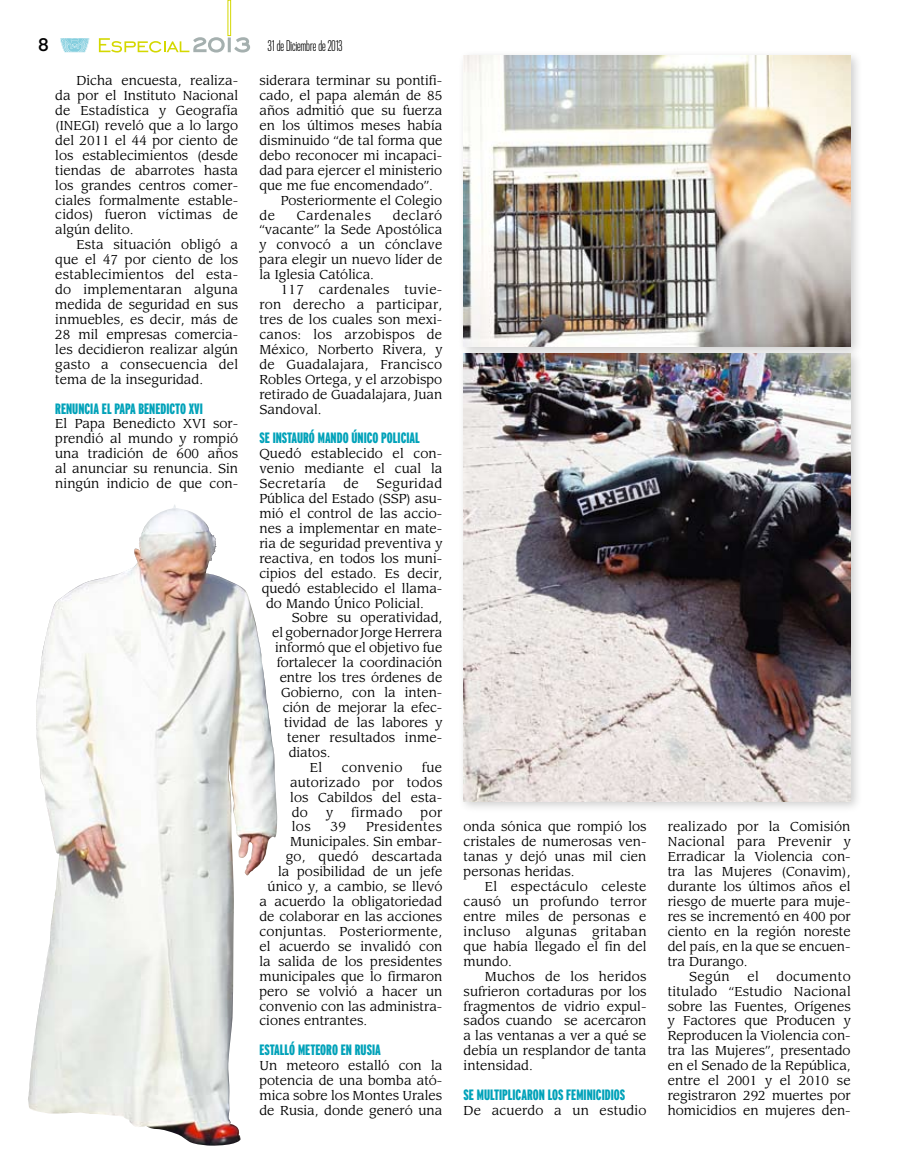
<style>
.page{position:relative;width:906px;height:1170px;background:#fff}
.page>*{position:absolute;margin:0;border:0;box-sizing:border-box;transform-origin:0 0}
.t1{font:18px "Calvert MT Std";color:#000}
.t2{font:900 extra-condensed 15px "Interstate";color:#00a2b9}
.t3{font:300 13.5px "Titling Gothic FB Comp";color:#000}
.t4{font:12.75px/14.9px "Leawood";color:#000;text-align:justify}
.t5{font:12.75px "Leawood";letter-spacing:.02em;color:#000}
.t6{font:12.75px "Leawood";letter-spacing:.03em;color:#000}
.t7{font:12.75px "Leawood";letter-spacing:.035em;color:#000}
</style>
<div class="page">
<svg style="left:60px;top:38px;width:29px;height:15px"></svg>
<svg style="left:99px;top:37px;width:151px;height:16px"></svg>
<div style="left:228px;top:0;width:3px;height:36px;border:1px solid #d4d800"></div>
<img style="left:28px;top:505px;width:213px;height:640px">
<div style="left:457px;top:49px;width:413px;height:324px;background:#000;opacity:.2"></div>
<img style="left:463px;top:55px;width:387px;height:291px">
<div style="left:457px;top:347px;width:413px;height:473px;background:#000;opacity:.2"></div>
<img style="left:463px;top:354px;width:387px;height:447px">
<h1 class="t1" style="left:38px;top:35px;width:12px">8</h1>
<p class="t3" style="left:268px;top:38px;width:76px">31 de Diciembre de 2013</p>
<p class="t4" style="left:55px;top:73px;width:184px;text-indent:21px">Dicha encuesta, realiza&shy;da por el Instituto Nacional de Estadística y Geografía (INEGI) reveló que a lo largo del 2011 el 44 por ciento de los establecimientos (desde tiendas de abarrotes hasta los grandes centros comer&shy;ciales formalmente estable&shy;cidos) fueron víctimas de algún delito.</p>
<p class="t4" style="left:55px;top:237px;width:184px;text-indent:21px">Esta situación obligó a que el 47 por ciento de los establecimientos del esta&shy;do implementaran alguna medida de seguridad en sus inmuebles, es decir, más de 28 mil empresas comercia&shy;les decidieron realizar algún gasto a consecuencia del tema de la inseguridad.</p>
<p class="t2" style="left:55px;top:400px;width:139px">RENUNCIA EL PAPA BENEDICTO XVI</p>
<p class="t4" style="left:55px;top:416px;width:184px">El Papa Benedicto XVI sor&shy;prendió al mundo y rompió una tradición de 600 años al anunciar su renuncia. Sin ningún indicio de que con-</p>
<p class="t4" style="left:259px;top:73px;width:184px">siderara terminar su pontifi-</p>
<p class="t4" style="left:259px;top:88px;width:184px">cado, el papa alemán de 85</p>
<p class="t4" style="left:259px;top:103px;width:184px">años admitió que su fuerza</p>
<p class="t4" style="left:259px;top:118px;width:184px">en los últimos meses había</p>
<p class="t4" style="left:259px;top:133px;width:184px">disminuido “de tal forma que</p>
<p class="t4" style="left:259px;top:148px;width:184px">debo reconocer mi incapaci-</p>
<p class="t4" style="left:259px;top:163px;width:184px">dad para ejercer el ministerio</p>
<p class="t4" style="left:259px;top:178px;width:175px">que me fue encomendado”.</p>
<p class="t4" style="left:281px;top:193px;width:163px">Posteriormente el Colegio</p>
<p class="t4" style="left:259px;top:208px;width:17px">de</p>
<p class="t7" style="left:297px;top:207px;width:76px">Cardenales</p>
<p class="t4" style="left:259px;top:208px;width:184px;text-indent:133px">declaró “vacante” la Sede Apostólica y convocó a un cónclave para elegir un nuevo líder de la Iglesia Católica.</p>
<p class="t4" style="left:259px;top:282px;width:184px;text-indent:21px">117 cardenales tuvie&shy;ron derecho a participar, tres de los cuales son mexi&shy;canos: los arzobispos de México, Norberto Rivera, y de Guadalajara, Francisco Robles Ortega, y el arzobispo retirado de Guadalajara, Juan Sandoval.</p>
<p class="t2" style="left:259px;top:430px;width:161px">SE INSTAURÓ MANDO ÚNICO POLICIAL</p>
<p class="t4" style="left:259px;top:446px;width:184px">Quedó establecido el con&shy;venio mediante el cual la Secretaría</p>
<p class="t4" style="left:343px;top:476px;width:17px">de</p>
<p class="t6" style="left:376px;top:476px;width:67px">Seguridad</p>
<p class="t4" style="left:259px;top:491px;width:184px">Pública del Estado (SSP) asu-</p>
<p class="t4" style="left:259px;top:506px;width:184px">mió el control de las accio-</p>
<p class="t4" style="left:259px;top:521px;width:184px">nes a implementar en mate-</p>
<p class="t4" style="left:259px;top:536px;width:184px">ria de seguridad preventiva y</p>
<p class="t4" style="left:259px;top:551px;width:184px">reactiva, en todos los muni-</p>
<p class="t4" style="left:259px;top:566px;width:184px">cipios del estado. Es decir,</p>
<p class="t4" style="left:262px;top:581px;width:182px">quedó establecido el llama-</p>
<p class="t4" style="left:266px;top:595px;width:159px">do Mando Único Policial.</p>
<p class="t4" style="left:292px;top:610px;width:152px">Sobre su operatividad,</p>
<p class="t4" style="left:272px;top:625px;width:172px">el gobernador Jorge Herrera</p>
<p class="t4" style="left:275px;top:640px;width:169px">informó que el objetivo fue</p>
<p class="t4" style="left:277px;top:655px;width:167px">fortalecer la coordinación</p>
<p class="t4" style="left:280px;top:670px;width:164px">entre los tres órdenes de</p>
<p class="t4" style="left:281px;top:685px;width:163px">Gobierno, con la inten-</p>
<p class="t4" style="left:283px;top:700px;width:161px">ción de mejorar la efec-</p>
<p class="t4" style="left:284px;top:715px;width:160px">tividad de las labores y</p>
<p class="t4" style="left:287px;top:730px;width:157px">tener resultados inme-</p>
<p class="t4" style="left:289px;top:745px;width:43px">diatos.</p>
<p class="t4" style="left:310px;top:760px;width:14px">El</p>
<p class="t6" style="left:342px;top:759px;width:62px">convenio</p>
<p class="t4" style="left:290px;top:760px;width:154px;text-indent:132px">fue autorizado por todos los Cabildos del esta&shy;do</p>
<p class="t4" style="left:326px;top:804px;width:8px">y</p>
<p class="t6" style="left:351px;top:804px;width:53px">firmado</p>
<p class="t4" style="left:420px;top:804px;width:23px">por</p>
<p class="t4" style="left:292px;top:819px;width:21px">los</p>
<p class="t4" style="left:331px;top:819px;width:17px">39</p>
<p class="t7" style="left:366px;top:819px;width:78px">Presidentes</p>
<p class="t4" style="left:290px;top:834px;width:154px">Municipales. Sin embar-</p>
<p class="t5" style="left:286px;top:849px;width:158px">go, quedó descartada</p>
<p class="t4" style="left:278px;top:864px;width:166px">la posibilidad de un jefe</p>
<p class="t4" style="left:268px;top:879px;width:176px">único y, a cambio, se llevó</p>
<p class="t4" style="left:259px;top:894px;width:184px">a acuerdo la obligatoriedad</p>
<p class="t4" style="left:259px;top:909px;width:184px">de colaborar en las acciones</p>
<p class="t5" style="left:259px;top:923px;width:184px">conjuntas. Posteriormente,</p>
<p class="t4" style="left:259px;top:939px;width:184px">el acuerdo se invalidó con</p>
<p class="t4" style="left:259px;top:953px;width:184px">la salida de los presidentes</p>
<p class="t4" style="left:259px;top:968px;width:184px">municipales que lo firmaron</p>
<p class="t4" style="left:259px;top:983px;width:184px">pero se volvió a hacer un</p>
<p class="t4" style="left:259px;top:998px;width:184px">convenio con las administra-</p>
<p class="t4" style="left:259px;top:1013px;width:109px">ciones entrantes.</p>
<p class="t2" style="left:259px;top:1041px;width:123px">ESTALLÓ METEORO EN RUSIA</p>
<p class="t4" style="left:259px;top:1058px;width:184px">Un meteoro estalló con la potencia de una bomba ató&shy;mica sobre los Montes Urales de Rusia, donde generó una</p>
<p class="t4" style="left:463px;top:819px;width:184px">onda sónica que rompió los cristales de numerosas ven&shy;tanas y dejó unas mil cien personas heridas.</p>
<p class="t4" style="left:463px;top:879px;width:184px;text-indent:21px">El espectáculo celeste causó un profundo terror entre miles de personas e incluso algunas gritaban que había llegado el fin del mundo.</p>
<p class="t4" style="left:463px;top:968px;width:184px;text-indent:21px">Muchos de los heridos sufrieron cortaduras por los fragmentos de vidrio expul&shy;sados cuando se acercaron a las ventanas a ver a qué se debía un resplandor de tanta intensidad.</p>
<p class="t2" style="left:463px;top:1086px;width:162px">SE MULTIPLICARON LOS FEMINICIDIOS</p>
<p class="t4" style="left:463px;top:1103px;width:184px">De acuerdo a un estudio</p>
<p class="t4" style="left:668px;top:819px;width:184px">realizado por la Comisión</p>
<p class="t4" style="left:668px;top:834px;width:184px">Nacional para Prevenir y</p>
<p class="t4" style="left:668px;top:849px;width:184px">Erradicar la Violencia con-</p>
<p class="t4" style="left:668px;top:864px;width:184px">tra las Mujeres (Conavim),</p>
<p class="t4" style="left:668px;top:879px;width:184px">durante los últimos años el</p>
<p class="t4" style="left:668px;top:894px;width:184px">riesgo de muerte para muje-</p>
<p class="t4" style="left:668px;top:909px;width:184px">res se incrementó en 400 por</p>
<p class="t4" style="left:668px;top:924px;width:184px">ciento en la región noreste</p>
<p class="t4" style="left:668px;top:939px;width:184px">del país, en la que se encuen-</p>
<p class="t4" style="left:668px;top:953px;width:81px">tra Durango.</p>
<p class="t4" style="left:689px;top:968px;width:42px">Según</p>
<p class="t4" style="left:747px;top:968px;width:13px">el</p>
<p class="t4" style="left:668px;top:968px;width:184px;text-indent:109px">documento titulado “Estudio Nacional sobre las Fuentes, Orígenes y Factores que Producen y Reproducen la Violencia con&shy;tra las Mujeres”, presentado en el Senado de la República, entre el 2001 y el 2010 se registraron 292 muertes por homicidios en mujeres den-</p>
</div>
